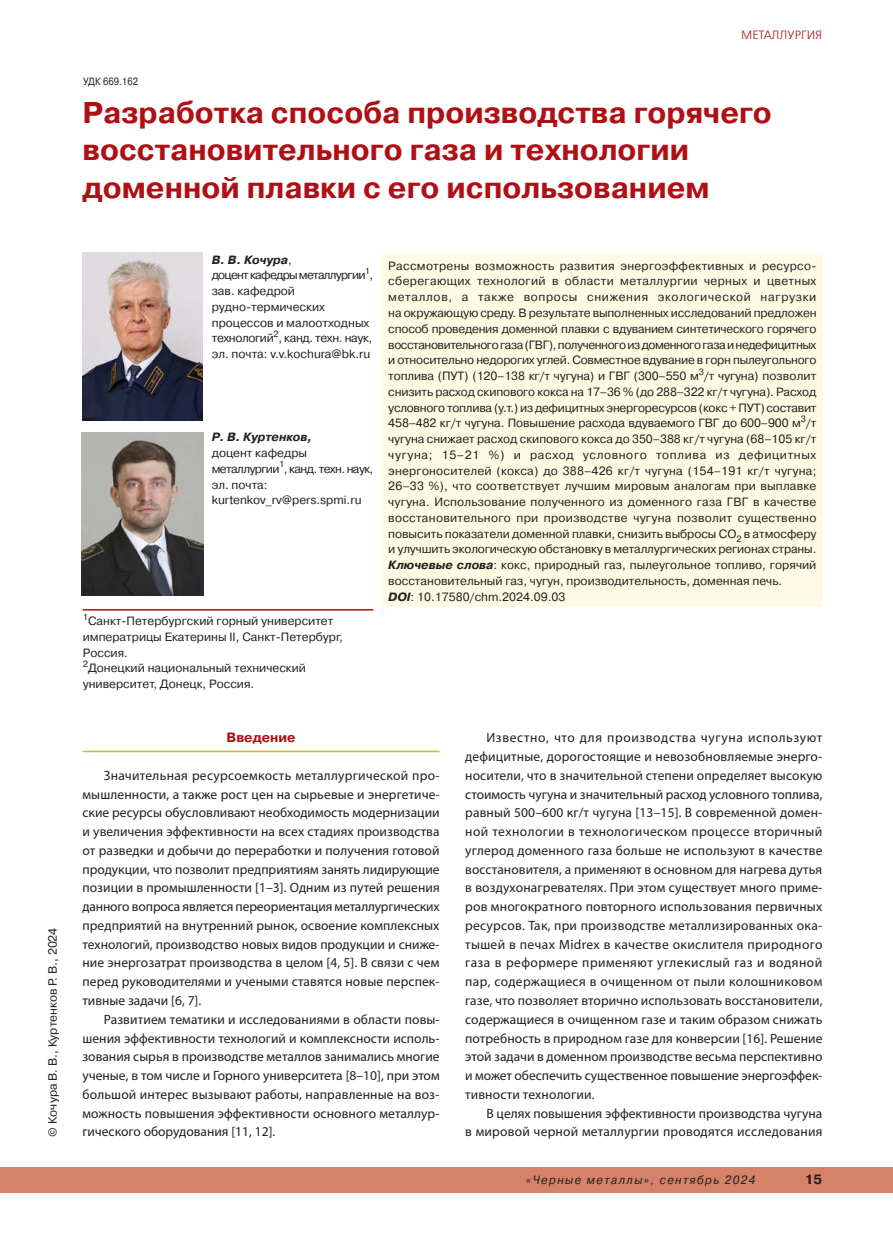
<style>
.page{position:relative;width:893px;height:1234px;background:#fff}
.page>*{position:absolute;margin:0;border:0;box-sizing:border-box;transform-origin:0 0}
.t1{font:700 30px/37.5px "Pragmatica C";color:#af1015}
.t2{font:13.5px/18.8px "Myriad Pro";letter-spacing:.005em;color:#231f20;text-align:justify}
.t3{font:700 13.5px "Pragmatica C";color:#af1015}
.t4{font:700 13.5px "Pragmatica C";color:#231f20}
.t5{font:12px/15.8px "Pragmatica C";color:#231f20}
.t6{font:12px/15.8px "Pragmatica C";letter-spacing:-.06em;color:#231f20}
.t7{font:italic 12px "Pragmatica C";letter-spacing:.125em;color:#231f20;scale:.94 1}
.t8{font:italic 700 12px "Pragmatica C";color:#231f20}
.t9{font:12px "Free Set C";color:#af1015}
.t10{font:italic 12px "Myriad Pro";color:#231f20}
.t11{font:10.5px "Pragmatica C";color:#231f20;scale:.88 1}
.t12{font:9px "Pragmatica C";color:#231f20}
.s1{font-weight:700;font-style:italic}
</style>
<div class="page">
<div style="left:0;top:1167px;width:893px;height:25px;background:#d48269"></div>
<hr style="left:82px;top:750px;width:358px;height:2px;background:#c4c126">
<div style="left:382px;top:254px;width:440px;height:352px;background:#fdfbe4"></div>
<img style="left:83px;top:253px;width:119px;height:167px">
<img style="left:82px;top:432px;width:121px;height:163px">
<hr style="left:83px;top:609px;width:290px;height:1px;background:#af1015">
<p class="t5" style="left:46px;top:1136px;width:210px;rotate:-90deg">© Кочура В. В., Куртенков Р. В., 2024</p>
<p class="t11" style="left:83px;top:78px;width:64px">УДК 669.162</p>
<p class="t9" style="left:741px;top:27px;width:83px">МЕТАЛЛУРГИЯ</p>
<h1 class="t1" style="left:83px;top:94px;width:691px">Разработка способа производства горячего восстановительного газа и технологии доменной плавки с его использованием</h1>
<p class="t6" style="left:212px;top:252px;width:163px"><span class="s1">В. В. Кочура</span>,<br>доцент кафедры металлургии ,</p>
<p class="t12" style="left:365px;top:267px;width:7px">1</p>
<p class="t5" style="left:212px;top:284px;width:162px">зав. кафедрой рудно-термических процессов и малоотходных технологий<sup>2</sup>, канд. техн. наук, эл. почта: v.v.kochura@bk.ru</p>
<p class="t8" style="left:212px;top:430px;width:102px">Р. В. Куртенков,</p>
<p class="t5" style="left:212px;top:446px;width:163px">доцент кафедры металлургии<sup>1</sup>, канд. техн. наук, эл. почта: kurtenkov_rv@pers.spmi.ru</p>
<p class="t12" style="left:83px;top:613px;width:7px">1</p>
<p class="t5" style="left:83px;top:614px;width:262px;text-indent:5px">Санкт-Петербургский горный университет императрицы Екатерины II, Санкт-Петербург, Россия.<br><sup>2</sup>Донецкий национальный технический университет, Донецк, Россия.</p>
<p class="t5" style="left:388px;top:258px;width:430px">Рассмотрены возможность развития энергоэффективных и ресурсо&shy;сберегающих технологий в области металлургии черных и цветных металлов, а также вопросы снижения экологической нагрузки на окружающую среду. В результате выполненных исследований предложен способ проведения доменной плавки с вдуванием синтетического горячего восстановительного газа (ГВГ), полученного из доменного газа и недефицитных и относительно недорогих углей. Совместное вдувание в горн пылеугольного топлива (ПУТ) (120–138 кг/т чугуна) и ГВГ (300–550 м<sup>3</sup>/т чугуна) позволит снизить расход скипового кокса на 17–36 % (до 288–322 кг/т чугуна). Расход условного топлива (у.т.) из дефицитных энергоресурсов (кокс + ПУТ) составит 458–482 кг/т чугуна. Повышение расхода вдуваемого ГВГ до 600–900 м<sup>3</sup>/т чугуна снижает расход скипового кокса до 350–388 кг/т чугуна (68–105 кг/т чугуна; 15–21 %) и расход условного топлива из дефицитных энергоносителей (кокса) до 388–426 кг/т чугуна (154–191 кг/т чугуна; 26–33 %), что соответствует лучшим мировым аналогам при выплавке чугуна. Использование полученного из доменного газа ГВГ в качестве восстановительного при производстве чугуна позволит существенно повысить показатели доменной плавки, снизить выбросы СО<sub>2</sub> в атмосферу и улучшить экологическую обстановку в металлургических регионах страны.<br><span class="s1">Ключевые слова</span>: кокс, природный газ, пылеугольное топливо, горячий восстановительный газ, чугун, производительность, доменная печь.<br><span class="s1">DOI</span>: 10.17580/chm.2024.09.03</p>
<p class="t10" style="left:641px;top:329px;width:8px">б</p>
<p class="t3" style="left:227px;top:729px;width:71px">Введение</p>
<p class="t2" style="left:82px;top:766px;width:359px;text-indent:21px">Значительная ресурсоемкость металлургической про&shy;мышленности, а также рост цен на сырьевые и энергетиче&shy;ские ресурсы обусловливают необходимость модернизации и увеличения эффективности на всех стадиях производства от разведки и добычи до переработки и получения готовой продукции, что позволит предприятиям занять лидирующие позиции в промышленности [1–3]. Одним из путей решения данного вопроса является переориентация металлургических предприятий на внутренний рынок, освоение комплексных технологий, производство новых видов продукции и сниже&shy;ние энергозатрат производства в целом [4, 5]. В связи с чем перед руководителями и учеными ставятся новые перспек&shy;тивные задачи [6, 7].</p>
<p class="t2" style="left:82px;top:1010px;width:359px;text-indent:21px">Развитием тематики и исследованиями в области повы&shy;шения эффективности технологий и комплексности исполь&shy;зования сырья в производстве металлов занимались многие ученые, в том числе и Горного университета [8–10], при этом большой интерес вызывают работы, направленные на воз&shy;можность повышения эффективности основного металлур&shy;гического оборудования [11, 12].</p>
<p class="t2" style="left:465px;top:729px;width:359px;text-indent:21px">Известно, что для производства чугуна используют дефицитные, дорогостоящие и невозобновляемые энерго&shy;носители, что в значительной степени определяет высокую стоимость чугуна и значительный расход условного топлива, равный 500–600 кг/т чугуна [13–15]. В современной домен&shy;ной технологии в технологическом процессе вторичный углерод доменного газа больше не используют в качестве восстановителя, а применяют в основном для нагрева дутья в воздухонагревателях. При этом существует много приме&shy;ров многократного повторного использования первичных ресурсов. Так, при производстве металлизированных ока&shy;тышей в печах Midrex в качестве окислителя природного газа в реформере применяют углекислый газ и водяной пар, содержащиеся в очищенном от пыли колошниковом газе, что позволяет вторично использовать восстановители, содержащиеся в очищенном газе и таким образом снижать потребность в природном газе для конверсии [16]. Решение этой задачи в доменном производстве весьма перспективно и может обеспечить существенное повышение энергоэффек&shy;тивности технологии.</p>
<p class="t2" style="left:465px;top:1104px;width:359px;text-align:right">В целях повышения эффективности производства чугуна<br>в мировой черной металлургии проводятся исследования</p>
<p class="t7" style="left:526px;top:1175px;width:246px">«Черные металлы», сентябрь 2024</p>
<p class="t4" style="left:805px;top:1171px;width:19px">15</p>
</div>
